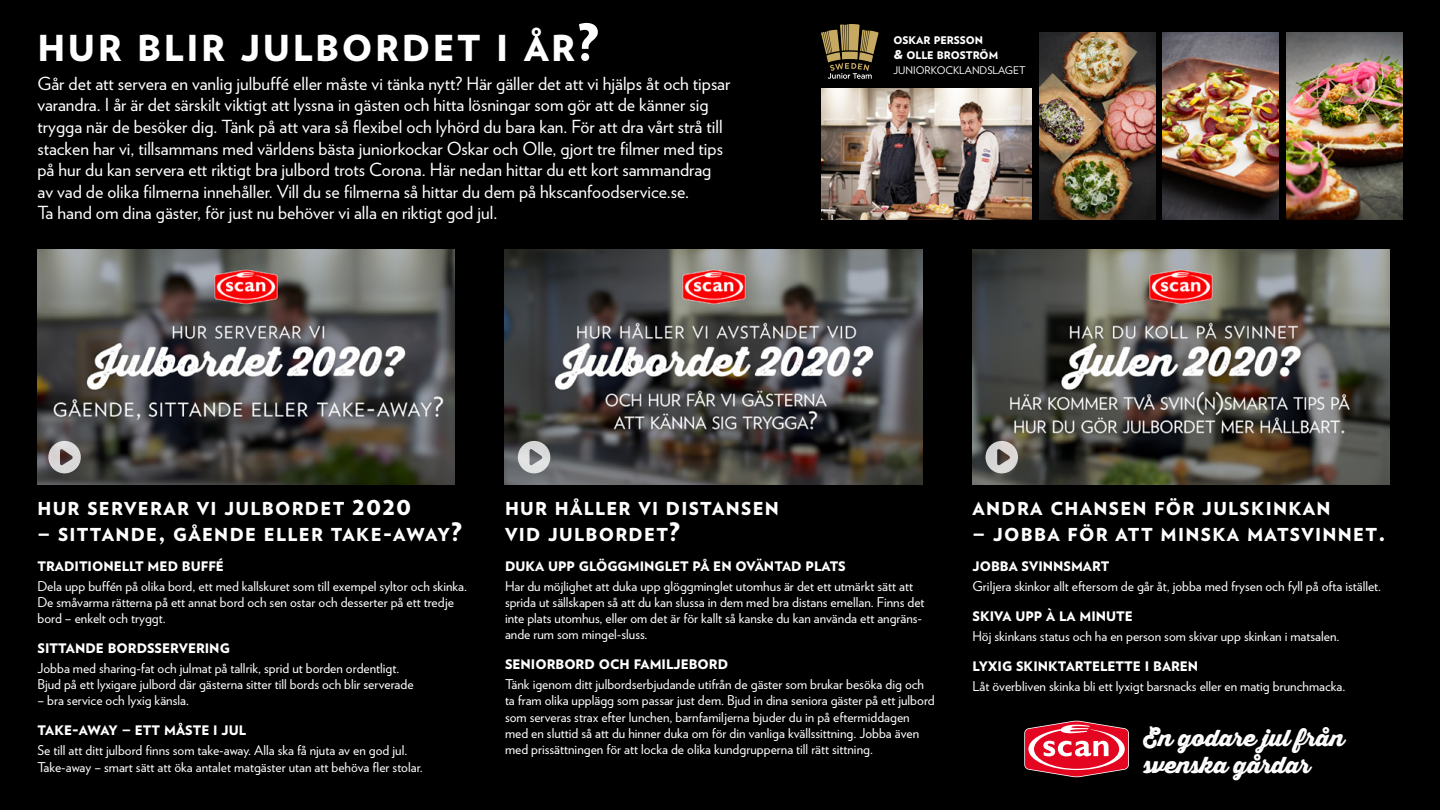
<style>
.page{position:relative;width:1440px;height:810px;background:#000}
.page>*{position:absolute;margin:0;border:0;box-sizing:border-box;transform-origin:0 0}
.t1{font:900 35.7px "Verlag";letter-spacing:.07em;color:#fff}
.t2{font:22.5px/27px "Thirsty Rough Blk";color:#fff}
.t3{font:18px/21.6px "Verlag";color:#fff}
.t4{font:900 17.85px/25.5px "Verlag";letter-spacing:.07em;color:#fff}
.t5{font:13.5px/16.2px "Verlag";color:#fff}
.t6{font:900 13.12px "Verlag";color:#fff}
.t7{font:900 10.5px/15px "Verlag";color:#fff}
.s1{font-size:51px}
.s2{font-size:15px}
.s3{font-weight:400}
.s4{font-size:25.5px}
.s5{font-size:18.75px}
</style>
<div class="page">
<img style="left:38px;top:250px;width:417px;height:234px">
<img style="left:505px;top:250px;width:417px;height:234px">
<img style="left:973px;top:250px;width:417px;height:234px">
<svg style="left:518px;top:441px;width:32px;height:32px"></svg>
<svg style="left:48px;top:441px;width:33px;height:32px"></svg>
<svg style="left:986px;top:441px;width:32px;height:32px"></svg>
<img style="left:1039px;top:33px;width:116px;height:186px">
<img style="left:1163px;top:33px;width:116px;height:186px">
<img style="left:1286px;top:33px;width:116px;height:186px">
<img style="left:821px;top:88px;width:211px;height:131px">
<svg style="left:1024px;top:721px;width:105px;height:56px"></svg>
<svg style="left:821px;top:24px;width:58px;height:55px"></svg>
<h1 class="t1" style="left:38px;top:18px;width:562px">HUR BLIR JULBORDET I ÅR<span class="s1">?</span></h1>
<p class="t3" style="left:38px;top:72px;width:694px">Går det att servera en vanlig julbuffé eller måste vi tänka nytt? Här gäller det att vi hjälps åt och tipsar varandra. I år är det särskilt viktigt att lyssna in gästen och hitta lösningar som gör att de känner sig trygga när de besöker dig. Tänk på att vara så flexibel och lyhörd du bara kan. För att dra vårt strå till stacken har vi, tillsammans med världens bästa juniorkockar Oskar och Olle, gjort tre filmer med tips på hur du kan servera ett riktigt bra julbord trots Corona. Här nedan hittar du ett kort sammandrag av vad de olika filmerna innehåller. Vill du se filmerna så hittar du dem på hkscanfoodservice.se.<br>Ta hand om dina gäster, för just nu behöver vi alla en riktigt god jul.</p>
<p class="t7" style="left:894px;top:32px;width:134px">OSKAR PERSSON<br><span class="s2">&amp;</span> OLLE BROSTRÖM<br><span class="s3">JUNIORKOCKLANDSLAGET</span></p>
<h3 class="t4" style="left:38px;top:495px;width:375px">HUR SERVERAR VI JULBORDET <span class="s4">2020</span></h3>
<h3 class="t4" style="left:38px;top:521px;width:426px"><span class="s4">–</span> SITTANDE<span class="s4">,</span> GÅENDE ELLER TAKE<span class="s4">-</span>AWAY<span class="s4">?</span></h3>
<p class="t6" style="left:38px;top:555px;width:188px">TRADITIONELLT MED BUFFÉ</p>
<p class="t5" style="left:38px;top:577px;width:431px">Dela upp buffén på olika bord, ett med kallskuret som till exempel syltor och skinka.<br>De småvarma rätterna på ett annat bord och sen ostar och desserter på ett tredje bord – enkelt och tryggt.</p>
<p class="t6" style="left:38px;top:638px;width:194px">SITTANDE BORDSSERVERING</p>
<p class="t5" style="left:38px;top:659px;width:378px">Jobba med sharing-fat och julmat på tallrik, sprid ut borden ordentligt.<br>Bjud på ett lyxigare julbord där gästerna sitter till bords och blir serverade</p>
<p class="t5" style="left:38px;top:692px;width:153px">– bra service och lyxig känsla.</p>
<p class="t6" style="left:38px;top:720px;width:210px">TAKE<span class="s5">-</span>AWAY <span class="s5">–</span> ETT MÅSTE I JUL</p>
<p class="t5" style="left:38px;top:742px;width:387px">Se till att ditt julbord finns som take-away. Alla ska få njuta av en god jul.<br>Take-away – smart sätt att öka antalet matgäster utan att behöva fler stolar.</p>
<h3 class="t4" style="left:505px;top:495px;width:276px">HUR HÅLLER VI DISTANSEN<br>VID JULBORDET<span class="s4">?</span></h3>
<p class="t6" style="left:505px;top:555px;width:342px">DUKA UPP GLÖGGMINGLET PÅ EN OVÄNTAD PLATS</p>
<p class="t5" style="left:505px;top:577px;width:421px">Har du möjlighet att duka upp glöggminglet utomhus är det ett utmärkt sätt att sprida ut sällskapen så att du kan slussa in dem med bra distans emellan. Finns det inte plats utomhus, eller om det är för kallt så kanske du kan använda ett angräns&shy;ande rum som mingel-sluss.</p>
<p class="t6" style="left:505px;top:654px;width:225px">SENIORBORD OCH FAMILJEBORD</p>
<p class="t5" style="left:505px;top:676px;width:431px">Tänk igenom ditt julbordserbjudande utifrån de gäster som brukar besöka dig och ta fram olika upplägg som passar just dem. Bjud in dina seniora gäster på ett julbord som serveras strax efter lunchen, barnfamiljerna bjuder du in på eftermiddagen med en sluttid så att du hinner duka om för din vanliga kvällssittning. Jobba även med prissättningen för att locka de olika kundgrupperna till rätt sittning.</p>
<h3 class="t4" style="left:973px;top:495px;width:360px">ANDRA CHANSEN FÖR JULSKINKAN</h3>
<h3 class="t4" style="left:973px;top:521px;width:415px"><span class="s4">–</span> JOBBA FÖR ATT MINSKA MATSVINNET<span class="s4">.</span></h3>
<p class="t6" style="left:973px;top:555px;width:138px">JOBBA SVINNSMART</p>
<p class="t5" style="left:973px;top:577px;width:410px">Griljera skinkor allt eftersom de går åt, jobba med frysen och fyll på ofta istället.</p>
<p class="t6" style="left:973px;top:605px;width:162px">SKIVA UPP À LA MINUTE</p>
<p class="t5" style="left:973px;top:627px;width:368px">Höj skinkans status och ha en person som skivar upp skinkan i matsalen.</p>
<p class="t6" style="left:973px;top:655px;width:227px">LYXIG SKINKTARTELETTE I BAREN</p>
<p class="t5" style="left:973px;top:677px;width:374px">Låt överbliven skinka bli ett lyxigt barsnacks eller en matig brunchmacka.</p>
<h2 class="t2" style="left:1143px;top:724px;width:203px">En godare jul från svenska gårdar</h2>
</div>
